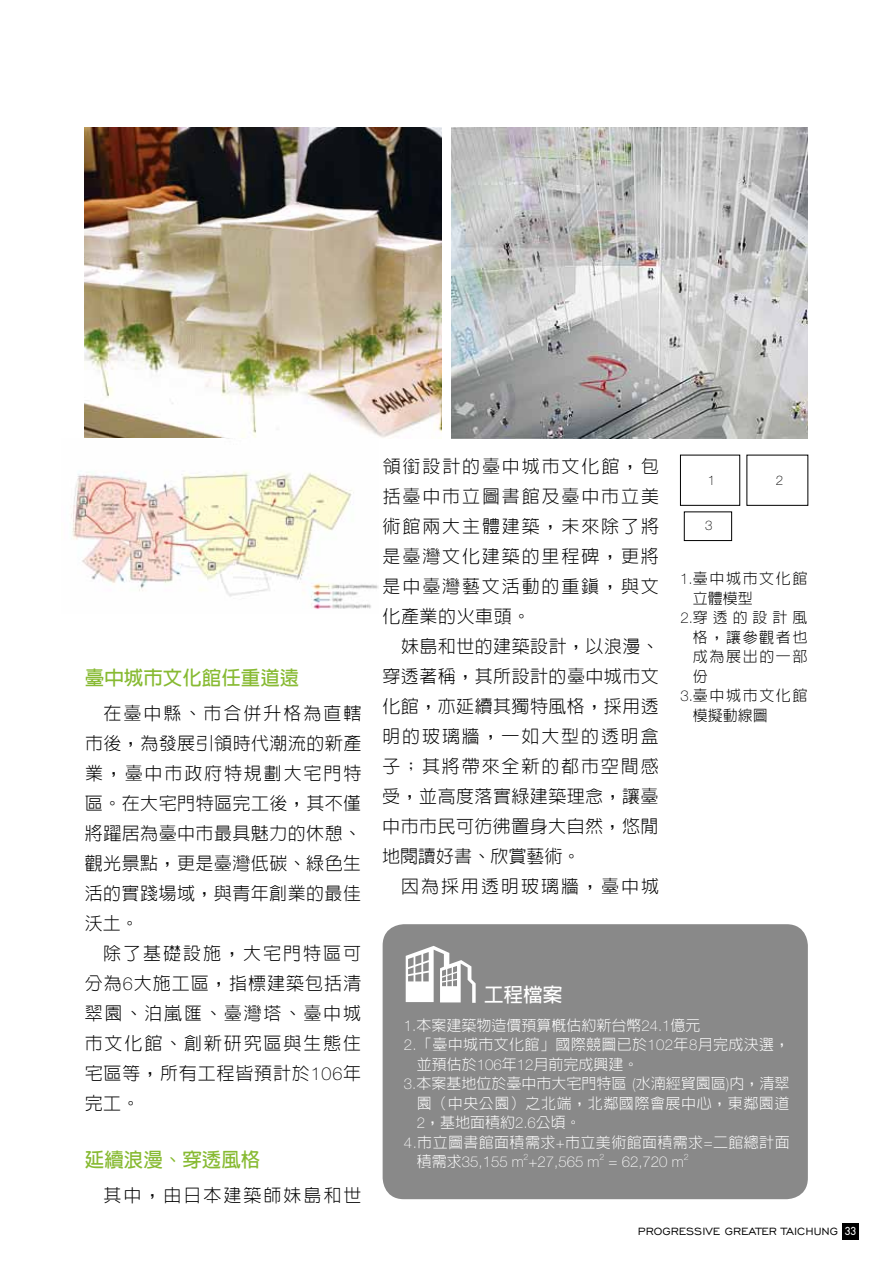
<style>
.page{position:relative;width:893px;height:1263px;background:#fff}
.page>*{position:absolute;margin:0;border:0;box-sizing:border-box;transform-origin:0 0}
.t1{font:700 19.5px "Lin Gothic";color:#87ba32}
.t2{font:700 19.5px "Lin Gothic";color:#fff}
.t3{font:300 18px "Lin Gothic";letter-spacing:.105em;color:#000}
.t4{font:300 18px "Lin Gothic";letter-spacing:.025em;color:#000}
.t5{font:300 18px "Lin Gothic";letter-spacing:.045em;color:#000}
.t6{font:300 18px "Lin Gothic";letter-spacing:.055em;color:#000}
.t7{font:300 18px "Lin Gothic";color:#000}
.t8{font:300 18px "Lin Gothic";letter-spacing:.03em;color:#000}
.t9{font:300 15px "Lin Gothic";letter-spacing:.025em;color:#fff}
.t10{font:300 15px "Lin Gothic";color:#fff}
.t11{font:300 15px "Lin Gothic";letter-spacing:.11em;color:#000}
.t12{font:100 15px "Helvetica Neue";color:#fff}
.t13{font:13.5px "Engravers Gothic BT";color:#000}
.t14{font:100 13.2px "Helvetica Neue";color:#000}
.t15{font:100 8.7px "Helvetica Neue";color:#fff}
.s1{font-family:"Helvetica Neue";font-weight:100}
.s2{font-family:"Lin Gothic";font-weight:300}
.s3{font-family:"Elle Nova C";font-weight:600;font-size:10.5px;color:#fff}
</style>
<div class="page">
<div style="left:842px;top:1223px;width:16px;height:16px;background:#000"></div>
<img style="left:85px;top:128px;width:356px;height:310px">
<img style="left:452px;top:128px;width:356px;height:310px">
<img style="left:71px;top:438px;width:307px;height:171px">
<div style="left:684px;top:512px;width:48px;height:29px;border:1px solid #000"></div>
<div style="left:383px;top:924px;width:425px;height:275px;background:#898989;border-radius:21px"></div>
<svg style="left:406px;top:946px;width:70px;height:57px"></svg>
<p class="t1" style="left:85px;top:667px;width:216px">臺中城市文化館任重道遠</p>
<p class="t3" style="left:103px;top:704px;width:259px">在臺中縣、市合併升格為直轄</p>
<p class="t4" style="left:85px;top:734px;width:278px">市後，為發展引領時代潮流的新產</p>
<p class="t3" style="left:85px;top:764px;width:278px">業，臺中市政府特規劃大宅門特</p>
<p class="t4" style="left:85px;top:794px;width:278px">區。在大宅門特區完工後，其不僅</p>
<p class="t4" style="left:85px;top:824px;width:278px">將躍居為臺中市最具魅力的休憩、</p>
<p class="t4" style="left:85px;top:854px;width:278px">觀光景點，更是臺灣低碳、綠色生</p>
<p class="t4" style="left:85px;top:884px;width:278px">活的實踐場域，與青年創業的最佳</p>
<p class="t3" style="left:85px;top:914px;width:55px">沃土。</p>
<p class="t3" style="left:103px;top:944px;width:259px">除了基礎設施，大宅門特區可</p>
<p class="t6" style="left:85px;top:974px;width:278px">分為<span class="s1">6</span>大施工區，指標建築包括清</p>
<p class="t3" style="left:85px;top:1004px;width:278px">翠園、泊嵐匯、臺灣塔、臺中城</p>
<p class="t3" style="left:85px;top:1034px;width:278px">市文化館、創新研究區與生態住</p>
<p class="t5" style="left:85px;top:1064px;width:278px">宅區等，所有工程皆預計於<span class="s1">106</span>年</p>
<p class="t3" style="left:85px;top:1094px;width:57px">完工。</p>
<p class="t1" style="left:85px;top:1150px;width:177px">延續浪漫、穿透風格</p>
<p class="t3" style="left:103px;top:1186px;width:259px">其中，由日本建築師妹島和世</p>
<p class="t3" style="left:383px;top:457px;width:278px">領銜設計的臺中城市文化館，包</p>
<p class="t3" style="left:383px;top:487px;width:278px">括臺中市立圖書館及臺中市立美</p>
<p class="t3" style="left:383px;top:517px;width:278px">術館兩大主體建築，未來除了將</p>
<p class="t3" style="left:383px;top:547px;width:278px">是臺灣文化建築的里程碑，更將</p>
<p class="t3" style="left:383px;top:577px;width:278px">是中臺灣藝文活動的重鎮，與文</p>
<p class="t8" style="left:383px;top:607px;width:149px">化產業的火車頭。</p>
<p class="t4" style="left:401px;top:637px;width:259px">妹島和世的建築設計，以浪漫、</p>
<p class="t4" style="left:382px;top:667px;width:278px">穿透著稱，其所設計的臺中城市文</p>
<p class="t4" style="left:382px;top:697px;width:278px">化館，亦延續其獨特風格，採用透</p>
<p class="t3" style="left:382px;top:727px;width:278px">明的玻璃牆，一如大型的透明盒</p>
<p class="t3" style="left:382px;top:757px;width:278px">子；其將帶來全新的都市空間感</p>
<p class="t4" style="left:382px;top:787px;width:278px">受，並高度落實綠建築理念，讓臺</p>
<p class="t4" style="left:382px;top:817px;width:278px">中市市民可彷彿置身大自然，悠閒</p>
<p class="t7" style="left:382px;top:847px;width:200px">地閱讀好書、欣賞藝術。</p>
<p class="t3" style="left:401px;top:877px;width:259px">因為採用透明玻璃牆，臺中城</p>
<p class="t14" style="left:708px;top:473px;width:9px">1</p>
<p class="t14" style="left:776px;top:473px;width:9px">2</p>
<p class="t14" style="left:705px;top:518px;width:9px">3</p>
<p class="t11" style="left:680px;top:571px;width:129px"><span class="s1">1.</span>臺中城市文化館</p>
<p class="t11" style="left:693px;top:591px;width:61px">立體模型</p>
<p class="t11" style="left:680px;top:610px;width:129px"><span class="s1">2.</span>穿透的設計風</p>
<p class="t11" style="left:693px;top:630px;width:116px">格，讓參觀者也</p>
<p class="t11" style="left:693px;top:649px;width:116px">成為展出的一部</p>
<p class="t11" style="left:693px;top:669px;width:16px">份</p>
<p class="t11" style="left:680px;top:688px;width:129px"><span class="s1">3.</span>臺中城市文化館</p>
<p class="t11" style="left:693px;top:708px;width:76px">模擬動線圖</p>
<p class="t2" style="left:484px;top:985px;width:79px">工程檔案</p>
<p class="t10" style="left:404px;top:1017px;width:298px"><span class="s1">1.</span>本案建築物造價預算概估約新台幣<span class="s1">24.1</span>億元</p>
<p class="t9" style="left:404px;top:1037px;width:387px"><span class="s1">2.</span>「臺中城市文化館」國際競圖已於<span class="s1">102</span>年<span class="s1">8</span>月完成決選，</p>
<p class="t10" style="left:417px;top:1056px;width:223px">並預估於<span class="s1">106</span>年<span class="s1">12</span>月前完成興建。</p>
<p class="t10" style="left:404px;top:1076px;width:387px"><span class="s1">3.</span>本案基地位於臺中市大宅門特區 <span class="s1">(</span>水湳經貿園區<span class="s1">)</span>內，清翠</p>
<p class="t9" style="left:417px;top:1095px;width:374px">園（中央公園）之北端，北鄰國際會展中心，東鄰園道</p>
<p class="t9" style="left:417px;top:1115px;width:166px"><span class="s1">2</span>，基地面積約<span class="s1">2.6</span>公頃。</p>
<p class="t9" style="left:404px;top:1134px;width:387px"><span class="s1">4.</span>市立圖書館面積需求<span class="s1">+</span>市立美術館面積需求<span class="s1">=</span>二館總計面</p>
<p class="t12" style="left:417px;top:1153px;width:184px"><span class="s2">積需求</span>35,155 m +27,565 m</p>
<p class="t15" style="left:524px;top:1152px;width:6px">2</p>
<p class="t15" style="left:599px;top:1152px;width:6px">2</p>
<p class="t12" style="left:608px;top:1153px;width:77px">= 62,720 m</p>
<p class="t15" style="left:684px;top:1152px;width:6px">2</p>
<p class="t13" style="left:638px;top:1223px;width:220px">PROGRESSIVE GREATER TAICHUNG <span class="s3">33</span></p>
</div>
